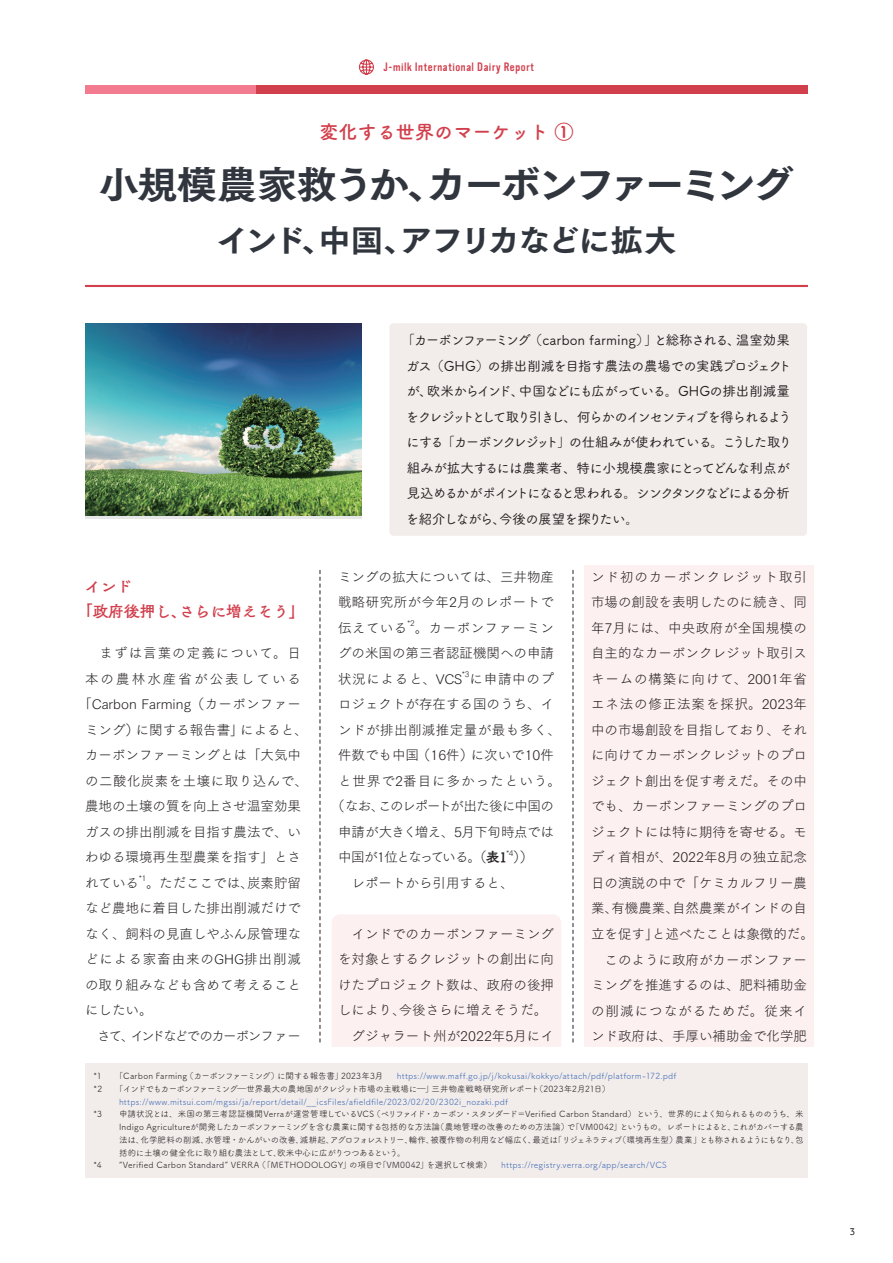
<style>
.page{position:relative;width:893px;height:1263px;background:#fff}
.page>*{position:absolute;margin:0;border:0;box-sizing:border-box;transform-origin:0 0}
.t1{font:38.25px "Tsuku Go Pro E";letter-spacing:-.08em;color:#30353e;scale:1.05 1}
.t2{font:30.9px "Tsuku Go Pro E";letter-spacing:-.07em;color:#30353e;scale:1.05 1}
.t3{font:19.2px "Tsuku A Rd Gothic Std B";color:#d23f4c}
.t4{font:15.6px/25.5px "Tsuku Antique L Go Std B";color:#d23f4c}
.t5{font:13.5px/25.5px "Tsuku Go Pr 5 L";color:#231f20}
.t6{font:13.5px/25.5px "Tsuku A Rd Gothic Std M";letter-spacing:-.07em;color:#231f20}
.t7{font:13.5px "Tsuku Go Pr 5 L";letter-spacing:.035em;color:#231f20}
.t8{font:13.5px "Tsuku Go Pr 5 L";letter-spacing:.075em;color:#231f20}
.t9{font:13.5px "Tsuku Go Pr 5 L";letter-spacing:-.065em;color:#231f20}
.t10{font:13.5px "Tsuku Go Pr 5 L";letter-spacing:-.035em;color:#231f20}
.t11{font:13.5px "Tsuku Go Pr 5 L";letter-spacing:-.08em;color:#231f20}
.t12{font:13.5px "Tsuku Go Pr 5 L";letter-spacing:.155em;color:#231f20}
.t13{font:12px "Vinyl OT";letter-spacing:.05em;color:#d23f4c}
.t14{font:500 10.5px "Branding";color:#231f20}
.t15{font:8.55px/12.8px "Tsuku A Rd Gothic Std R";letter-spacing:-.005em;color:#231f20;text-align:justify}
.t16{font:8.55px "Tsuku A Rd Gothic Std R";letter-spacing:.02em;color:#406ab4}
.t17{font:8.55px "Tsuku A Rd Gothic Std R";letter-spacing:.02em;color:#231f20}
.t18{font:8.55px "Tsuku A Rd Gothic Std R";letter-spacing:-.045em;color:#231f20}
.t19{font:7.8px "Tsuku Go Pr 5 L";color:#231f20}
.s1{font-family:"Tsuku Antique L Go Std B"}
.s2{color:#406ab4}
</style>
<div class="page">
<div style="left:584px;top:566px;width:230px;height:481px;background:#fdf0f1"></div>
<div style="left:332px;top:914px;width:229px;height:133px;background:#fdf0f1"></div>
<div style="left:389px;top:323px;width:418px;height:213px;background:#f2edeb;border-radius:4px"></div>
<div style="left:85px;top:1063px;width:723px;height:115px;background:#f2edeb"></div>
<svg style="left:358px;top:59px;width:16px;height:16px"></svg>
<svg style="left:320px;top:570px;width:1px;height:472px"></svg>
<svg style="left:573px;top:570px;width:1px;height:472px"></svg>
<div style="left:170px;top:85px;width:638px;height:9px;background:#d23f4c"></div>
<div style="left:85px;top:85px;width:170px;height:9px;background:#f27b8f"></div>
<hr style="left:85px;top:285px;width:723px;height:2px;background:#d23f4c">
<img style="left:85px;top:323px;width:276px;height:192px">
<p class="t13" style="left:383px;top:61px;width:152px">J-milk International Dairy Report</p>
<h3 class="t3" style="left:319px;top:117px;width:256px">変化する世界のマーケット ①</h3>
<h1 class="t1" style="left:99px;top:150px;width:663px">小規模農家救うか、カーボンファーミング</h1>
<h2 class="t2" style="left:216px;top:213px;width:440px">インド、中国、アフリカなどに拡大</h2>
<p class="t4" style="left:77px;top:573px;width:229px;text-indent:8px">インド<br>「政府後押し、さらに増えそう」</p>
<p class="t8" style="left:85px;top:641px;width:218px">　まずは言葉の定義について。日</p>
<p class="t12" style="left:85px;top:667px;width:218px">本の農林水産省が公表している</p>
<p class="t5" style="left:78px;top:690px;width:224px">「Carbon Farming（カーボンファー</p>
<p class="t5" style="left:85px;top:716px;width:224px">ミング）に関する報告書」によると、</p>
<p class="t5" style="left:85px;top:741px;width:217px">カーボンファーミングとは「大気中</p>
<p class="t7" style="left:85px;top:769px;width:224px">の二酸化炭素を土壌に取り込んで、</p>
<p class="t5" style="left:85px;top:792px;width:217px">農地の土壌の質を向上させ温室効果</p>
<p class="t5" style="left:85px;top:818px;width:217px">ガスの排出削減を目指す農法で、い</p>
<p class="t5" style="left:85px;top:843px;width:217px">わゆる環境再生型農業を指す」とさ</p>
<p class="t5" style="left:85px;top:869px;width:55px">れている</p>
<p class="t19" style="left:139px;top:871px;width:9px">*1</p>
<p class="t5" style="left:85px;top:869px;width:218px;text-indent:61px">。ただここでは、炭素貯留など農地に着目した排出削減だけでなく、飼料の見直しやふん尿管理などによる家畜由来のGHG排出削減の取り組みなども含めて考えることにしたい。<br>　さて、インドなどでのカーボンファー</p>
<p class="t6" style="left:406px;top:327px;width:388px;text-indent:-4px">「カーボンファーミング（carbon farming）」と総称される、温室効果ガス（GHG）の排出削減を目指す農法の農場での実践プロジェクトが、欧米からインド、中国などにも広がっている。GHGの排出削減量をクレジットとして取り引きし、何らかのインセンティブを得られるようにする「カーボンクレジット」の仕組みが使われている。こうした取り組みが拡大するには農業者、特に小規模農家にとってどんな利点が見込めるかがポイントになると思われる。シンクタンクなどによる分析を紹介しながら、今後の展望を探りたい。</p>
<p class="t5" style="left:338px;top:563px;width:217px;text-align:justify">ミングの拡大については、三井物産戦略研究所が今年2月のレポートで伝えている</p>
<p class="t19" style="left:407px;top:616px;width:9px">*2</p>
<p class="t5" style="left:338px;top:614px;width:217px;text-align:justify;text-indent:77px">。カーボンファーミングの米国の第三者認証機関への申請状況によると、VCS</p>
<p class="t19" style="left:462px;top:667px;width:9px">*3</p>
<p class="t5" style="left:470px;top:665px;width:86px">に申請中のプ</p>
<p class="t5" style="left:338px;top:690px;width:217px">ロジェクトが存在する国のうち、イ</p>
<p class="t7" style="left:338px;top:718px;width:224px">ンドが排出削減推定量が最も多く、</p>
<p class="t5" style="left:338px;top:741px;width:217px">件数でも中国（16件）に次いで10件</p>
<p class="t8" style="left:338px;top:769px;width:224px">と世界で2番目に多かったという。</p>
<p class="t9" style="left:331px;top:795px;width:224px">（なお、このレポートが出た後に中国の</p>
<p class="t10" style="left:338px;top:820px;width:218px">申請が大きく増え、5月下旬時点では</p>
<p class="t11" style="left:338px;top:846px;width:170px">中国が1位となっている。（<span class="s1">表1</span></p>
<p class="t19" style="left:506px;top:846px;width:9px">*4</p>
<p class="t5" style="left:338px;top:843px;width:197px;text-indent:175px">））　レポートから引用すると、</p>
<p class="t5" style="left:338px;top:920px;width:217px">　インドでのカーボンファーミングを対象とするクレジットの創出に向けたプロジェクト数は、政府の後押しにより、今後さらに増えそうだ。　グジャラート州が2022年5月にイ</p>
<p class="t5" style="left:591px;top:563px;width:224px">ンド初のカーボンクレジット取引市場の創設を表明したのに続き、同年7月には、中央政府が全国規模の自主的なカーボンクレジット取引スキームの構築に向けて、2001年省エネ法の修正法案を採択。2023年中の市場創設を目指しており、それに向けてカーボンクレジットのプロジェクト創出を促す考えだ。その中でも、カーボンファーミングのプロジェクトには特に期待を寄せる。モディ首相が、2022年8月の独立記念日の演説の中で「ケミカルフリー農業、有機農業、自然農業がインドの自立を促す」と述べたことは象徴的だ。　このように政府がカーボンファーミングを推進するのは、肥料補助金の削減につながるためだ。従来インド政府は、手厚い補助金で化学肥</p>
<p class="t15" style="left:94px;top:1069px;width:10px">*1</p>
<p class="t15" style="left:115px;top:1069px;width:270px">「Carbon Farming（カーボンファーミング）に関する報告書」2023年3月</p>
<p class="t16" style="left:397px;top:1069px;width:281px">https://www.maff.go.jp/j/kokusai/kokkyo/attach/pdf/platform-172.pdf</p>
<p class="t15" style="left:94px;top:1082px;width:10px">*2</p>
<p class="t18" style="left:115px;top:1082px;width:497px">「インドでもカーボンファーミング―世界最大の農地国がクレジット市場の主戦場に―」三井物産戦略研究所レポート（2023年2月21日）</p>
<p class="t16" style="left:119px;top:1095px;width:391px">https://www.mitsui.com/mgssi/ja/report/detail/__icsFiles/afieldfile/2023/02/20/2302i_nozaki.pdf</p>
<p class="t15" style="left:94px;top:1107px;width:10px">*3</p>
<p class="t15" style="left:119px;top:1107px;width:686px">申請状況とは、米国の第三者認証機関Verraが運営管理しているVCS（ベリファイド・カーボン・スタンダード＝Verified Carbon Standard）という、世界的によく知られるもののうち、米Indigo Agricultureが開発したカーボンファーミングを含む農業に関する包括的な方法論（農地管理の改善のための方法論）で「VM0042」というもの。レポートによると、これがカバーする農法は、化学肥料の削減、水管理・かんがいの改善、減耕起、アグロフォレストリー、輪作、被覆作物の利用など幅広く、最近は「リジェネラティブ（環境再生型）農業」とも称されるようにもなり、包括的に土壌の健全化に取り組む農法として、欧米中心に広がりつつあるという。</p>
<p class="t15" style="left:94px;top:1158px;width:10px">*4</p>
<p class="t17" style="left:119px;top:1159px;width:549px">“Verified Carbon Standard” VERRA（「METHODOLOGY」の項目で「VM0042」を選択して検索） <span class="s2">https://registry.verra.org/app/search/VCS</span></p>
<p class="t14" style="left:850px;top:1226px;width:7px">3</p>
</div>
